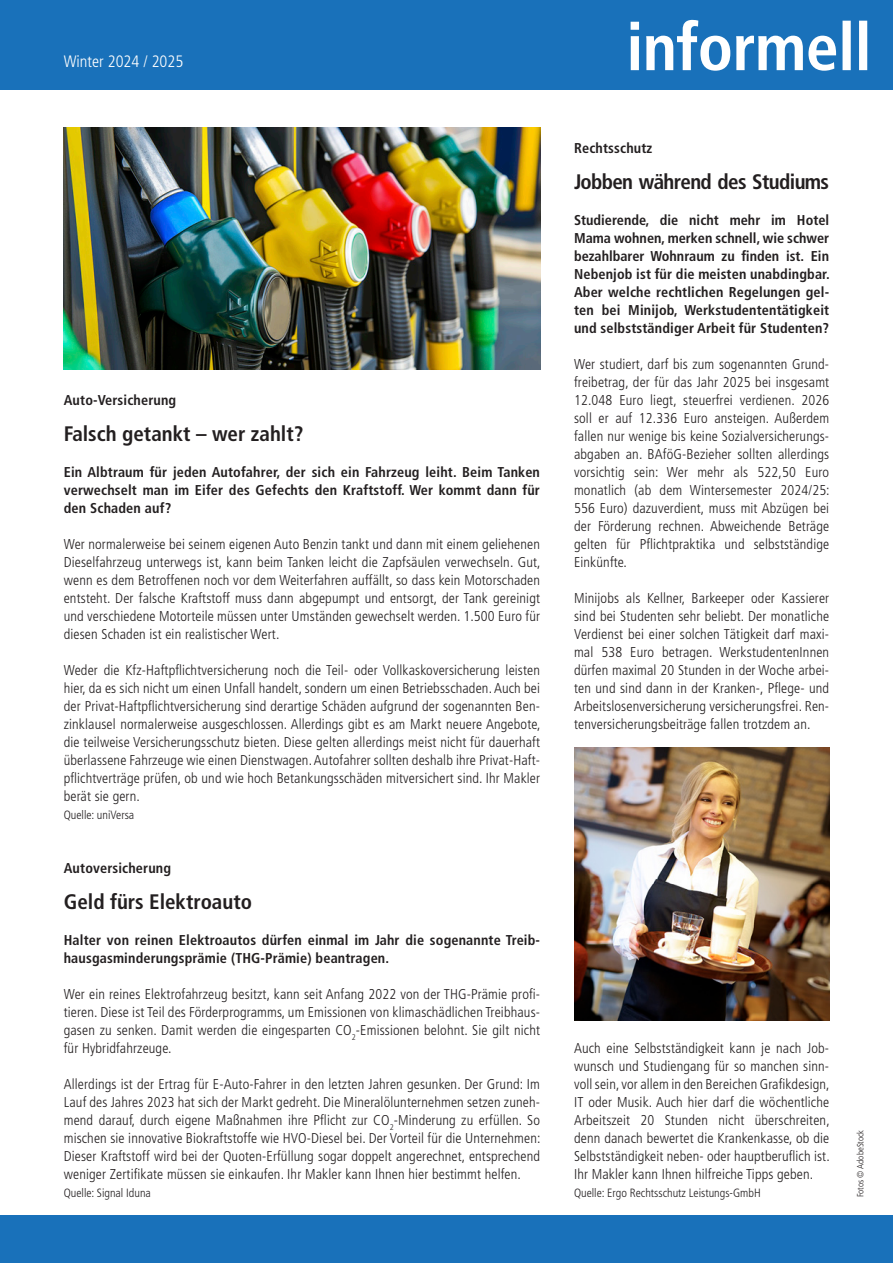
<style>
.page{position:relative;width:893px;height:1263px;background:#fff}
.page>*{position:absolute;margin:0;border:0;box-sizing:border-box;transform-origin:0 0}
.t1{font:700 condensed 21px "Frutiger LT Std";color:#231f20}
.t2{font:700 condensed 21px "Frutiger LT Std";letter-spacing:-.03em;color:#231f20}
.t3{font:300 condensed 16.5px "Frutiger LT Std";color:#fff}
.t4{font:300 condensed 14.25px/18px "Frutiger LT Std";letter-spacing:.01em;color:#231f20;text-align:justify}
.t5{font:700 condensed 14.25px/18px "Frutiger LT Std";letter-spacing:.01em;color:#231f20;text-align:justify}
.t6{font:300 condensed 12px "Frutiger LT Std";color:#231f20}
.t7{font:300 condensed 9px "Frutiger LT Std";color:#231f20}
</style>
<div class="page">
<img style="left:574px;top:747px;width:255px;height:273px">
<img style="left:64px;top:128px;width:476px;height:241px">
<div style="left:0;top:0;width:893px;height:89px;background:#1971ba"></div>
<svg style="left:631px;top:20px;width:236px;height:51px"></svg>
<div style="left:0;top:1215px;width:893px;height:48px;background:#1971ba"></div>
<p class="t3" style="left:64px;top:52px;width:121px">Winter 2024 / 2025</p>
<p class="t5" style="left:64px;top:391px;width:114px">Auto-Versicherung</p>
<h1 class="t1" style="left:64px;top:421px;width:241px">Falsch getankt – wer zahlt?</h1>
<p class="t5" style="left:64px;top:463px;width:478px">Ein Albtraum für jeden Autofahrer, der sich ein Fahrzeug leiht. Beim Tanken verwechselt man im Eifer des Gefechts den Kraftstoff. Wer kommt dann für den Schaden auf?</p>
<p class="t4" style="left:64px;top:535px;width:478px">Wer normalerweise bei seinem eigenen Auto Benzin tankt und dann mit einem geliehenen Dieselfahrzeug unterwegs ist, kann beim Tanken leicht die Zapfsäulen verwechseln. Gut, wenn es dem Betroffenen noch vor dem Weiterfahren auffällt, so dass kein Motorschaden entsteht. Der falsche Kraftstoff muss dann abgepumpt und entsorgt, der Tank gereinigt und verschiedene Motorteile müssen unter Umständen gewechselt werden. 1.500 Euro für diesen Schaden ist ein realistischer Wert.</p>
<p class="t4" style="left:64px;top:661px;width:478px">Weder die Kfz-Haftpflichtversicherung noch die Teil- oder Vollkaskoversicherung leisten hier, da es sich nicht um einen Unfall handelt, sondern um einen Betriebsschaden. Auch bei der Privat-Haftpflichtversicherung sind derartige Schäden aufgrund der sogenannten Ben&shy;zinklausel normalerweise ausgeschlossen. Allerdings gibt es am Markt neuere Angebote, die teilweise Versicherungsschutz bieten. Diese gelten allerdings meist nicht für dauerhaft überlassene Fahrzeuge wie einen Dienstwagen. Autofahrer sollten deshalb ihre Privat-Haft&shy;pflichtverträge prüfen, ob und wie hoch Betankungsschäden mitversichert sind. Ihr Makler berät sie gern.</p>
<p class="t6" style="left:64px;top:808px;width:72px">Quelle: uniVersa</p>
<p class="t5" style="left:64px;top:859px;width:109px">Autoversicherung</p>
<h1 class="t1" style="left:64px;top:889px;width:190px">Geld fürs Elektroauto</h1>
<p class="t5" style="left:64px;top:931px;width:478px">Halter von reinen Elektroautos dürfen einmal im Jahr die sogenannte Treib&shy;hausgasminderungsprämie (THG-Prämie) beantragen.</p>
<p class="t4" style="left:64px;top:985px;width:478px">Wer ein reines Elektrofahrzeug besitzt, kann seit Anfang 2022 von der THG-Prämie profi&shy;tieren. Diese ist Teil des Förderprogramms, um Emissionen von klimaschädlichen Treibhaus&shy;gasen zu senken. Damit werden die eingesparten CO<sub>2</sub>-Emissionen belohnt. Sie gilt nicht für Hybridfahrzeuge.</p>
<p class="t4" style="left:64px;top:1075px;width:478px">Allerdings ist der Ertrag für E-Auto-Fahrer in den letzten Jahren gesunken. Der Grund: Im Lauf des Jahres 2023 hat sich der Markt gedreht. Die Mineralölunternehmen setzen zuneh&shy;mend darauf, durch eigene Maßnahmen ihre Pflicht zur CO<sub>2</sub>-Minderung zu erfüllen. So mischen sie innovative Biokraftstoffe wie HVO-Diesel bei. Der Vorteil für die Unternehmen:<br>Dieser Kraftstoff wird bei der Quoten-Erfüllung sogar doppelt angerechnet, entsprechend weniger Zertifikate müssen sie einkaufen. Ihr Makler kann Ihnen hier bestimmt helfen.</p>
<p class="t6" style="left:64px;top:1186px;width:89px">Quelle: Signal Iduna</p>
<p class="t5" style="left:574px;top:139px;width:80px">Rechtsschutz</p>
<h1 class="t2" style="left:574px;top:169px;width:257px">Jobben während des Studiums</h1>
<p class="t5" style="left:574px;top:211px;width:257px">Studierende, die nicht mehr im Hotel Mama wohnen, merken schnell, wie schwer bezahlbarer Wohnraum zu finden ist. Ein Nebenjob ist für die meisten unabdingbar.<br>Aber welche rechtlichen Regelungen gel&shy;ten bei Minijob, Werkstudententätigkeit und selbstständiger Arbeit für Studenten?</p>
<p class="t4" style="left:574px;top:355px;width:257px">Wer studiert, darf bis zum sogenannten Grund&shy;freibetrag, der für das Jahr 2025 bei insgesamt 12.048 Euro liegt, steuerfrei verdienen. 2026 soll er auf 12.336 Euro ansteigen. Außerdem fallen nur wenige bis keine Sozialversicherungs&shy;abgaben an. BAföG-Bezieher sollten allerdings vorsichtig sein: Wer mehr als 522,50 Euro monatlich (ab dem Wintersemester 2024/25:<br>556 Euro) dazuverdient, muss mit Abzügen bei der Förderung rechnen. Abweichende Beträge gelten für Pflichtpraktika und selbstständige Einkünfte.</p>
<p class="t4" style="left:574px;top:589px;width:257px">Minijobs als Kellner, Barkeeper oder Kassierer sind bei Studenten sehr beliebt. Der monatliche Verdienst bei einer solchen Tätigkeit darf maxi&shy;mal 538 Euro betragen. WerkstudentenInnen dürfen maximal 20 Stunden in der Woche arbei&shy;ten und sind dann in der Kranken-, Pflege- und Arbeitslosenversicherung versicherungsfrei. Ren&shy;tenversicherungsbeiträge fallen trotzdem an.</p>
<p class="t4" style="left:574px;top:1039px;width:257px">Auch eine Selbstständigkeit kann je nach Job&shy;wunsch und Studiengang für so manchen sinn&shy;voll sein, vor allem in den Bereichen Grafikdesign, IT oder Musik. Auch hier darf die wöchentliche Arbeitszeit 20 Stunden nicht überschreiten, denn danach bewertet die Krankenkasse, ob die Selbstständigkeit neben- oder hauptberuflich ist.<br>Ihr Makler kann Ihnen hilfreiche Tipps geben.</p>
<p class="t6" style="left:574px;top:1186px;width:188px">Quelle: Ergo Rechtsschutz Leistungs-GmbH</p>
<p class="t7" style="left:855px;top:1197px;width:69px;rotate:-90deg">Fotos © AdobeStock</p>
</div>
